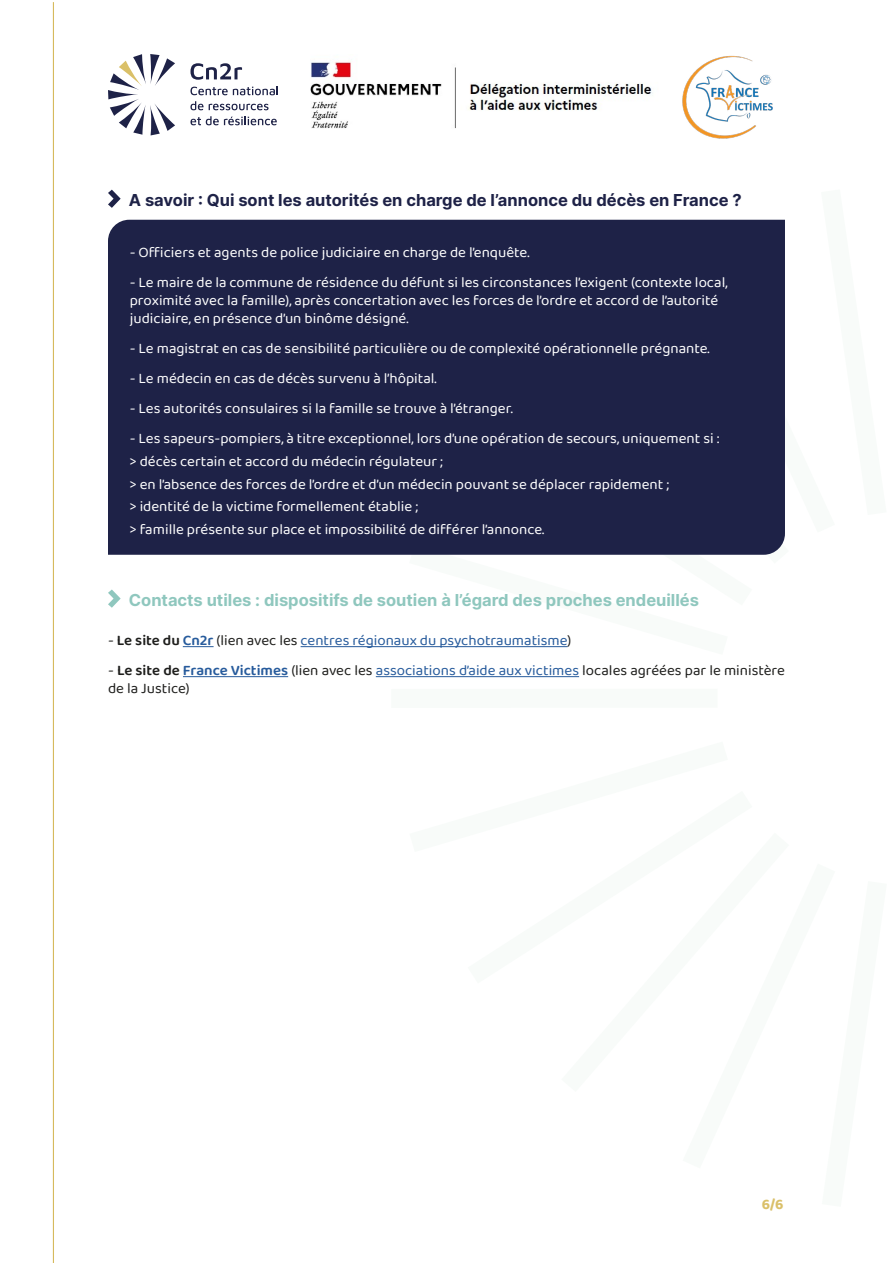
<style>
.page{position:relative;width:893px;height:1263px;background:#fff}
.page>*{position:absolute;margin:0;border:0;box-sizing:border-box;transform-origin:0 0}
.t1{font:700 16.5px "Inter";color:#8fc7be}
.t2{font:700 16.5px "Inter";color:#1e2247}
.t3{font:15px/22.5px "Baloo 2";color:#fff}
.t4{font:15px/18px "Baloo 2";color:#1e1e1c}
.t5{font:15px "Baloo 2";color:#275b9c}
.t6{font:700 15px "Baloo 2";color:#dac069}
.s1{color:#1e1e1c}
.s2{font-weight:600;color:#1e1e1c}
.s3{font-weight:600}
.s4{font-weight:600;color:#275b9c}
.s5{color:#275b9c}
</style>
<div class="page">
<hr style="left:53px;top:2px;width:1px;height:1261px;background:#d6ba5d">
<div style="left:391px;top:689px;width:327px;height:19px;background:#f8fbf9"></div>
<svg style="left:409px;top:647px;width:159px;height:1px"></svg>
<svg style="left:108px;top:190px;width:13px;height:18px"></svg>
<div style="left:108px;top:220px;width:677px;height:335px;background:#1e2247"></div>
<svg style="left:108px;top:54px;width:67px;height:81px"></svg>
<svg style="left:190px;top:86px;width:88px;height:9px"></svg>
<svg style="left:190px;top:101px;width:79px;height:9px"></svg>
<svg style="left:190px;top:116px;width:87px;height:9px"></svg>
<svg style="left:190px;top:63px;width:52px;height:17px"></svg>
<img style="left:310px;top:61px;width:342px;height:68px">
<img style="left:682px;top:55px;width:91px;height:84px">
<svg style="left:108px;top:589px;width:13px;height:19px"></svg>
<hr style="left:183px;top:646px;width:31px;height:1px;background:#275b9c">
<hr style="left:301px;top:646px;width:267px;height:1px;background:#275b9c">
<hr style="left:183px;top:676px;width:105px;height:1px;background:#275b9c">
<hr style="left:376px;top:676px;width:203px;height:1px;background:#275b9c">
<p class="t2" style="left:129px;top:188px;width:614px">A savoir : Qui sont les autorités en charge de l’annonce du décès en France ?</p>
<p class="t3" style="left:130px;top:242px;width:401px">- Officiers et agents de police judiciaire en charge de l’enquête.</p>
<p class="t3" style="left:130px;top:274px;width:599px;line-height:18px">- Le maire de la commune de résidence du défunt si les circonstances l’exigent (contexte local, proximité avec la famille), après concertation avec les forces de l’ordre et accord de l’autorité judiciaire, en présence d’un binôme désigné.</p>
<p class="t3" style="left:130px;top:338px;width:581px">- Le magistrat en cas de sensibilité particulière ou de complexité opérationnelle prégnante.</p>
<p class="t3" style="left:130px;top:368px;width:308px">- Le médecin en cas de décès survenu à l’hôpital.</p>
<p class="t3" style="left:130px;top:398px;width:385px">- Les autorités consulaires si la famille se trouve à l’étranger.</p>
<p class="t3" style="left:130px;top:428px;width:591px">- Les sapeurs-pompiers, à titre exceptionnel, lors d’une opération de secours, uniquement si : &gt; décès certain et accord du médecin régulateur ;<br>&gt; en l’absence des forces de l’ordre et d’un médecin pouvant se déplacer rapidement ;<br>&gt; identité de la victime formellement établie ;<br>&gt; famille présente sur place et impossibilité de différer l’annonce.</p>
<p class="t1" style="left:129px;top:587px;width:572px">Contacts utiles : dispositifs de soutien à l’égard des proches endeuillés</p>
<p class="t5" style="left:108px;top:630px;width:465px"><span class="s1">-</span> <span class="s2">Le site du</span> <span class="s3">Cn2r</span> <span class="s1">(lien avec les</span> centres régionaux du psychotraumatisme<span class="s1">)</span></p>
<p class="t4" style="left:108px;top:662px;width:678px">- <span class="s3">Le site de</span> <span class="s4">France Victimes</span> (lien avec les <span class="s5">associations d’aide aux victimes</span> locales agréées par le ministère de la Justice)</p>
<p class="t6" style="left:762px;top:1194px;width:23px">6/6</p>
</div>
